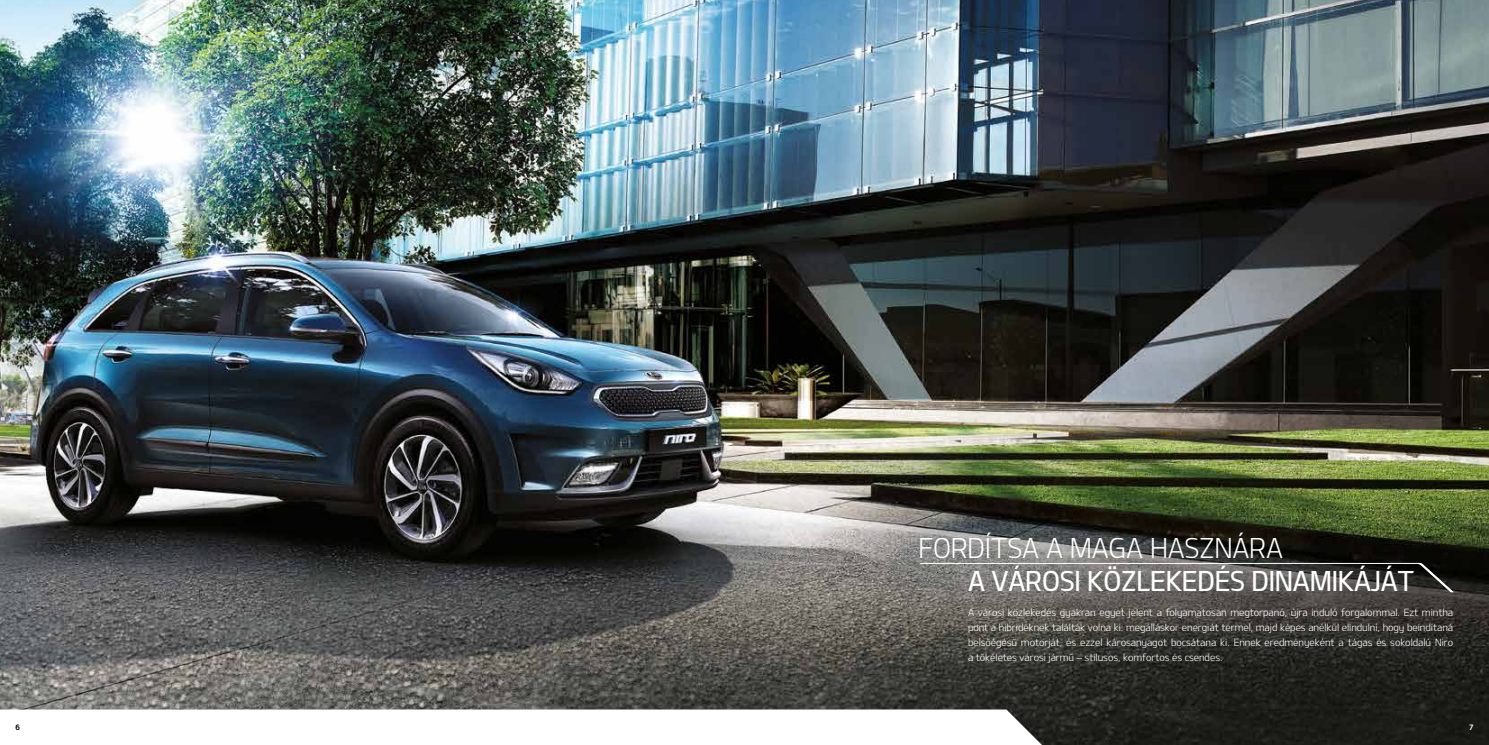
<style>
.page{position:relative;width:1489px;height:745px;background:#fff}
.page>*{position:absolute;margin:0;border:0;box-sizing:border-box;transform-origin:0 0}
.t1{font:27.5px "Design KOTFM";letter-spacing:-.01em;color:#fff;scale:.95 1}
.t2{font:27.5px "Design KOTFL";letter-spacing:-.01em;color:#fff;scale:.95 1}
.t3{font:10px/15px "Design KOTFL";letter-spacing:-.005em;color:#fff;text-align:justify;scale:.95 1}
.t4{font:7.5px "Design KOTFB";color:#000}
.t5{font:7.5px "Design KOTFB";color:#fff}
</style>
<div class="page">
<img style="left:0;top:0;width:1488px;height:744px">
<svg style="left:0;top:709px;width:1041px;height:35px"></svg>
<svg style="left:919px;top:562px;width:534px;height:30px;background:#666561"></svg>
<h1 class="t2" style="left:918px;top:530px;width:385px">FORDÍTSA A MAGA HASZNÁRA</h1>
<h1 class="t1" style="left:968px;top:562px;width:471px">A VÁROSI KÖZLEKEDÉS DINAMIKÁJÁT</h1>
<p class="t3" style="left:968px;top:604px;width:512px">A városi közlekedés gyakran egyet jelent a folyamatosan megtorpanó, újra induló forgalommal. Ezt mintha pont a hibrideknek találták volna ki: megálláskor energiát termel, majd képes anélkül elindulni, hogy beindítaná belsőégésű motorját, és ezzel károsanyagot bocsátana ki. Ennek eredményeként a tágas és sokoldalú Niro a tökéletes városi jármű – stílusos, komfortos és csendes.</p>
<p class="t4" style="left:15px;top:721px;width:6px">6</p>
<p class="t5" style="left:1468px;top:721px;width:6px">7</p>
</div>
